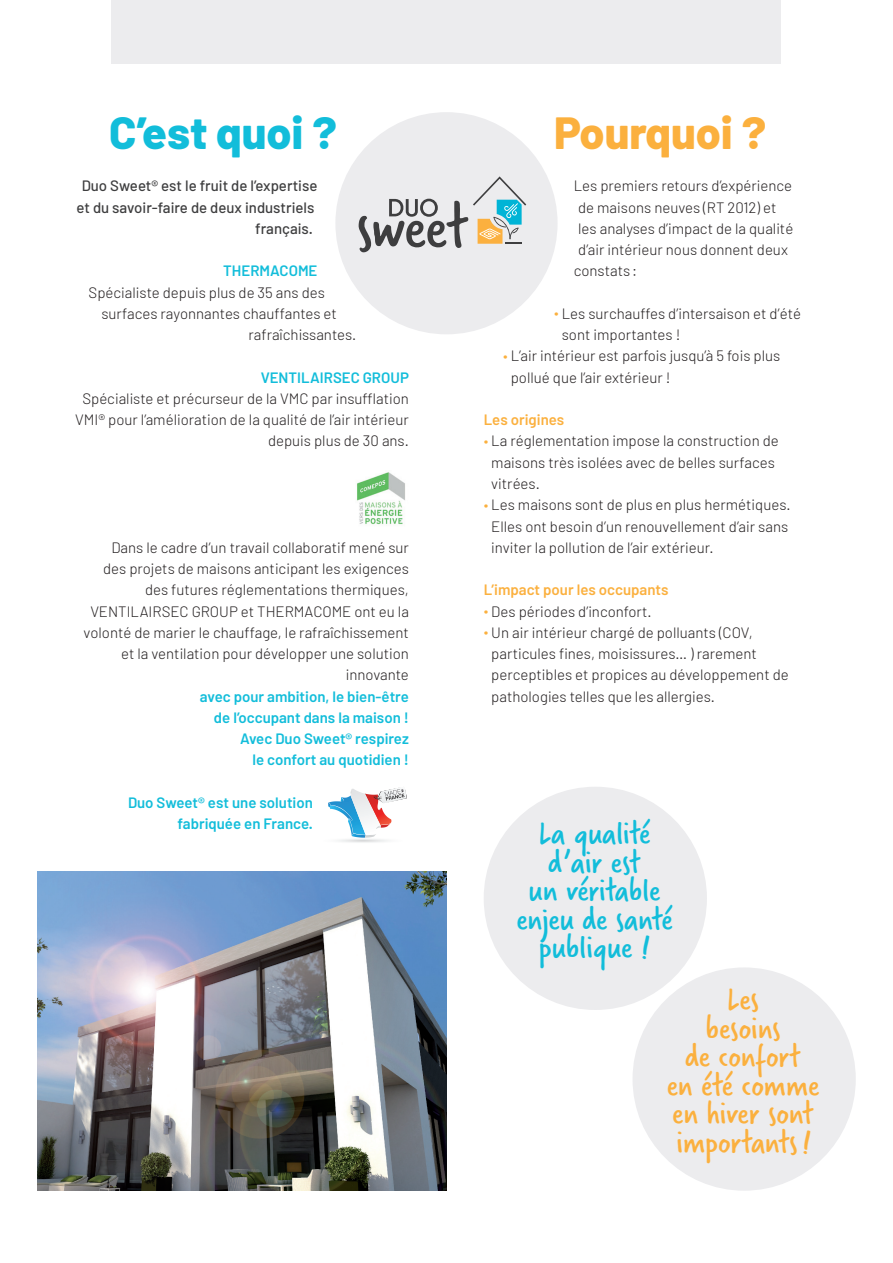
<style>
.page{position:relative;width:893px;height:1263px;background:#fff}
.page>*{position:absolute;margin:0;border:0;box-sizing:border-box;transform-origin:0 0}
.t1{font:800 45px "Barlow";color:#12bdda}
.t2{font:800 45px "Barlow";color:#fbb03e}
.t3{font:34.5px/28.5px "Verveine";color:#fbb03e;text-align:center}
.t4{font:34.5px/28.5px "Verveine";color:#12bdda;text-align:center}
.t5{font:300 15px/21.3px "Barlow";color:#231f20}
.t6{font:600 15px/21.3px "Barlow";color:#12bdda;text-align:right}
.t7{font:500 15px/21.3px "Barlow";color:#3e3e3f;text-align:right}
.t8{font:600 15px "Barlow";color:#fbb03e}
.s1{color:#fbb03e}
</style>
<div class="page">
<div style="left:335px;top:112px;width:223px;height:222px;background:#ececee;border-radius:50%"></div>
<svg style="left:359px;top:176px;width:167px;height:76px"></svg>
<div style="left:112px;top:0;width:669px;height:64px;background:#ececee"></div>
<img style="left:37px;top:872px;width:409px;height:319px">
<img style="left:357px;top:472px;width:48px;height:53px">
<svg style="left:328px;top:787px;width:79px;height:51px"></svg>
<div style="left:632px;top:967px;width:224px;height:224px;background:#ececee;border-radius:50%"></div>
<div style="left:484px;top:787px;width:223px;height:223px;background:#ececee;border-radius:50%"></div>
<h1 class="t1" style="left:109px;top:105px;width:229px">C’est quoi ?</h1>
<p class="t7" style="left:77px;top:175px;width:242px">Duo Sweet® est le fruit de l’expertise et du savoir-faire de deux industriels français.</p>
<p class="t6" style="left:223px;top:260px;width:96px">THERMACOME</p>
<p class="t5" style="left:89px;top:281px;width:238px">Spécialiste depuis plus de 35 ans des</p>
<p class="t5" style="left:101px;top:302px;width:237px">surfaces rayonnantes chauffantes et</p>
<p class="t5" style="left:249px;top:324px;width:109px">rafraîchissantes.</p>
<p class="t6" style="left:261px;top:366px;width:150px">VENTILAIRSEC GROUP</p>
<p class="t5" style="left:75px;top:387px;width:335px;text-align:right">Spécialiste et précurseur de la VMC par insufflation<br>VMI® pour l’amélioration de la qualité de l’air intérieur depuis plus de 30 ans.</p>
<p class="t5" style="left:84px;top:536px;width:327px;text-align:right">Dans le cadre d’un travail collaboratif mené sur<br>des projets de maisons anticipant les exigences des futures réglementations thermiques, VENTILAIRSEC GROUP et THERMACOME ont eu la volonté de marier le chauffage, le rafraîchissement et la ventilation pour développer une solution innovante</p>
<p class="t6" style="left:200px;top:685px;width:211px">avec pour ambition, le bien-être de l’occupant dans la maison !<br>Avec Duo Sweet® respirez<br>le confort au quotidien !</p>
<p class="t6" style="left:128px;top:792px;width:186px">Duo Sweet® est une solution fabriquée en France.</p>
<h1 class="t2" style="left:554px;top:105px;width:214px">Pourquoi ?</h1>
<p class="t5" style="left:574px;top:175px;width:220px">Les premiers retours d’expérience</p>
<p class="t5" style="left:578px;top:196px;width:200px">de maisons neuves (RT 2012) et</p>
<p class="t5" style="left:578px;top:217px;width:217px">les analyses d’impact de la qualité</p>
<p class="t5" style="left:578px;top:239px;width:211px">d’air intérieur nous donnent deux</p>
<p class="t5" style="left:574px;top:260px;width:65px">constats :</p>
<p class="t5" style="left:562px;top:302px;width:241px;text-indent:-8px"><span class="s1">•</span> Les surchauffes d’intersaison et d’été sont importantes !</p>
<p class="t5" style="left:511px;top:345px;width:271px;text-indent:-8px"><span class="s1">•</span> L’air intérieur est parfois jusqu’à 5 fois plus pollué que l’air extérieur !</p>
<p class="t8" style="left:484px;top:410px;width:82px">Les origines</p>
<p class="t5" style="left:491px;top:430px;width:289px;text-indent:-8px"><span class="s1">•</span> La réglementation impose la construction de maisons très isolées avec de belles surfaces vitrées.</p>
<p class="t5" style="left:491px;top:494px;width:301px;text-indent:-8px"><span class="s1">•</span> Les maisons sont de plus en plus hermétiques.<br>Elles ont besoin d’un renouvellement d’air sans inviter la pollution de l’air extérieur.</p>
<p class="t8" style="left:484px;top:581px;width:186px">L’impact pour les occupants</p>
<p class="t5" style="left:484px;top:600px;width:169px"><span class="s1">•</span> Des périodes d’inconfort.</p>
<p class="t5" style="left:491px;top:621px;width:299px;text-indent:-8px"><span class="s1">•</span> Un air intérieur chargé de polluants (COV, particules fines, moisissures… ) rarement perceptibles et propices au développement de pathologies telles que les allergies.</p>
<h2 class="t4" style="left:516px;top:819px;width:158px">La qualité d’air est<br>un véritable enjeu de santé publique !</h2>
<h2 class="t3" style="left:667px;top:986px;width:154px">Les<br>besoins<br>de confort<br>en été comme en hiver sont importants!</h2>
</div>
